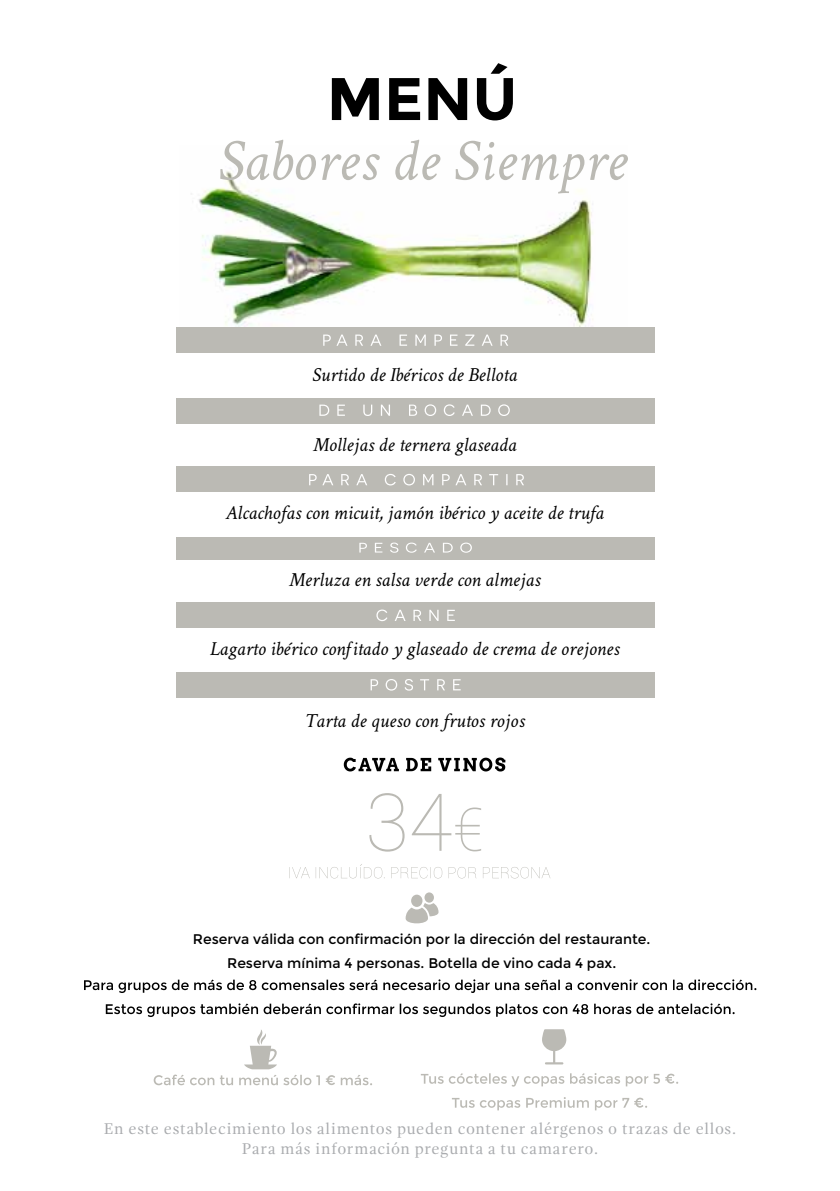
<style>
.page{position:relative;width:840px;height:1191px;background:#fff}
.page>*{position:absolute;margin:0;border:0;box-sizing:border-box;transform-origin:0 0}
.t1{font:100 80px "Roboto";color:#bbbab4}
.t2{font:italic 60px "Crimson Text";color:#bbbab4}
.t3{font:700 60px "Montserrat";color:#000}
.t4{font:italic 20px "Crimson Text";color:#000}
.t5{font:16px/19.2px "Gandhi Serif";letter-spacing:.04em;color:#a9abae;text-align:center}
.t6{font:14px/24px "Montserrat";color:#000;text-align:center}
.s1{font-size:60px}
</style>
<div class="page">
<img style="left:191px;top:166px;width:402px;height:161px">
<svg style="left:343px;top:757px;width:162px;height:14px"></svg>
<svg style="left:289px;top:864px;width:261px;height:14px"></svg>
<div style="left:424px;top:892px;width:9px;height:10px;background:#bbbab4;border-radius:50%"></div>
<svg style="left:405px;top:903px;width:33px;height:21px"></svg>
<div style="left:411px;top:894px;width:11px;height:13px;background:#bbbab4;border-radius:50%"></div>
<svg style="left:106px;top:1003px;width:628px;height:14px"></svg>
<svg style="left:84px;top:979px;width:672px;height:14px"></svg>
<svg style="left:452px;top:1097px;width:194px;height:13px"></svg>
<svg style="left:420px;top:1073px;width:257px;height:13px"></svg>
<svg style="left:154px;top:1029px;width:218px;height:56px"></svg>
<svg style="left:542px;top:1029px;width:24px;height:35px"></svg>
<div style="left:176px;top:327px;width:478px;height:26px;background:#bbbab4"></div>
<div style="left:176px;top:672px;width:478px;height:26px;background:#bbbab4"></div>
<div style="left:176px;top:398px;width:478px;height:25px;background:#bbbab4"></div>
<div style="left:176px;top:466px;width:478px;height:25px;background:#bbbab4"></div>
<div style="left:176px;top:603px;width:478px;height:25px;background:#bbbab4"></div>
<div style="left:176px;top:537px;width:478px;height:22px;background:#bbbab4"></div>
<svg style="left:376px;top:609px;width:78px;height:12px"></svg>
<svg style="left:370px;top:679px;width:90px;height:11px"></svg>
<svg style="left:359px;top:542px;width:112px;height:11px"></svg>
<svg style="left:323px;top:334px;width:185px;height:12px"></svg>
<svg style="left:319px;top:404px;width:190px;height:12px"></svg>
<svg style="left:309px;top:474px;width:214px;height:11px"></svg>
<h2 class="t3" style="left:326px;top:63px;width:192px">MENÚ</h2>
<h2 class="t2" style="left:217px;top:127px;width:411px">Sabores de Siempre</h2>
<p class="t4" style="left:312px;top:363px;width:206px">Surtido de Ibéricos de Bellota</p>
<p class="t4" style="left:312px;top:433px;width:205px">Mollejas de ternera glaseada</p>
<p class="t4" style="left:225px;top:501px;width:379px">Alcachofas con micuit, jamón ibérico y aceite de trufa</p>
<p class="t4" style="left:289px;top:568px;width:253px">Merluza en salsa verde con almejas</p>
<p class="t4" style="left:210px;top:637px;width:411px">Lagarto ibérico confitado y glaseado de crema de orejones</p>
<p class="t4" style="left:304px;top:709px;width:221px">Tarta de queso con frutos rojos</p>
<h1 class="t1" style="left:365px;top:767px;width:120px">34<span class="s1">€</span></h1>
<p class="t6" style="left:193px;top:927px;width:459px">Reserva válida con confirmación por la dirección del restaurante.<br>Reserva mínima 4 personas. Botella de vino cada 4 pax.</p>
<p class="t5" style="left:104px;top:1119px;width:633px">En este establecimiento los alimentos pueden contener alérgenos o trazas de ellos.<br>Para más información pregunta a tu camarero.</p>
</div>
